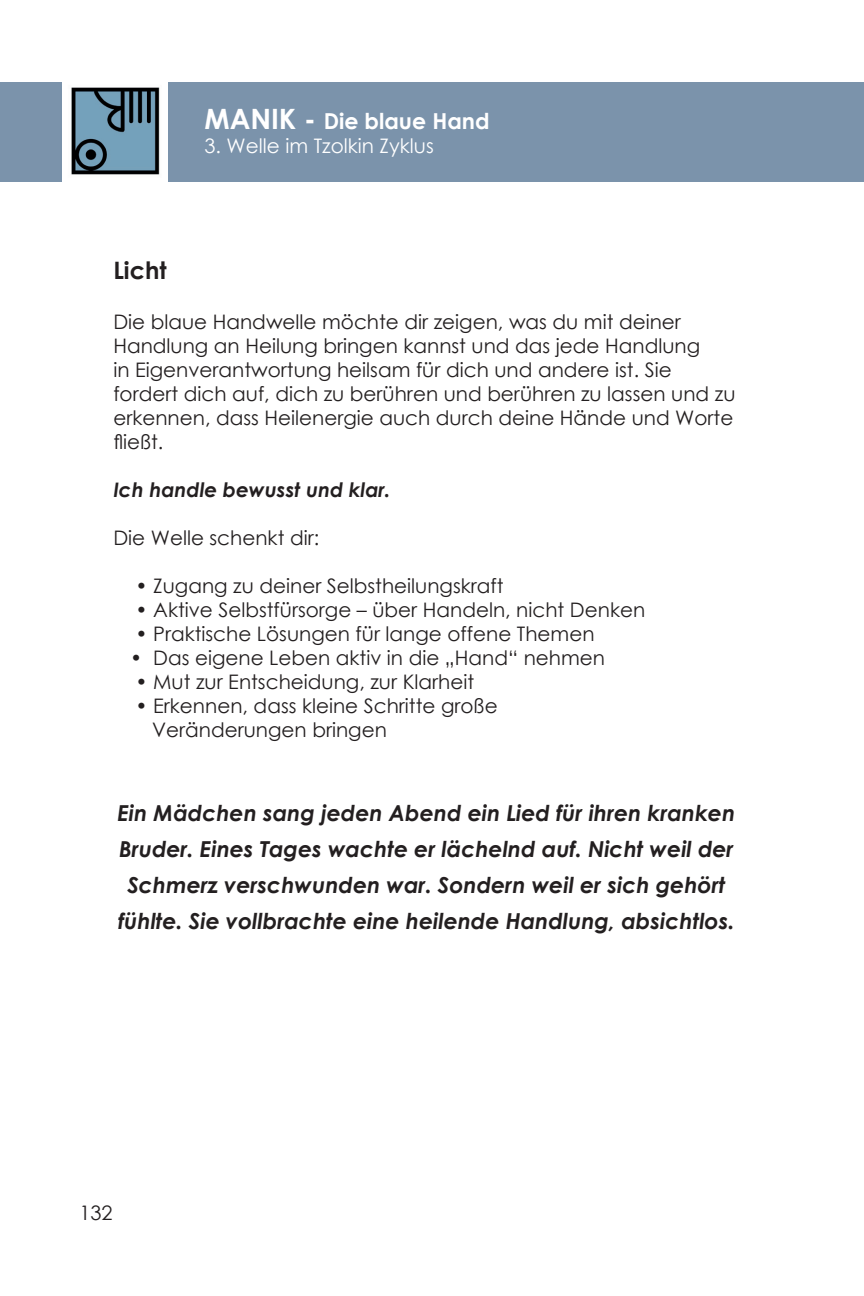
<style>
.page{position:relative;width:864px;height:1296px;background:#fff}
.page>*{position:absolute;margin:0;border:0;box-sizing:border-box;transform-origin:0 0}
.t1{font:700 24px "Century Gothic";color:#231f20}
.t2{font:italic 700 22px/36px "Century Gothic";color:#231f20;text-align:center}
.t3{font:700 22px "Century Gothic";color:#fff}
.t4{font:20px/24px "Century Gothic";color:#231f20}
.t5{font:italic 700 20px "Century Gothic";color:#231f20}
.t6{font:20px "Century Gothic";color:#fff}
.s1{font-size:28px}
</style>
<div class="page">
<div style="left:0;top:82px;width:864px;height:99px;background:#7b93ab"></div>
<div style="left:63px;top:59px;width:105px;height:162px;background:#fff"></div>
<img style="left:71px;top:87px;width:89px;height:88px">
<p class="t3" style="left:204px;top:104px;width:287px"><span class="s1">MANIK -</span> Die blaue Hand</p>
<p class="t6" style="left:204px;top:131px;width:231px">3. Welle im Tzolkin Zyklus</p>
<p class="t1" style="left:113px;top:252px;width:55px">Licht</p>
<p class="t4" style="left:113px;top:309px;width:624px">Die blaue Handwelle möchte dir zeigen, was du mit deiner Handlung an Heilung bringen kannst und das jede Handlung<br>in Eigenverantwortung heilsam für dich und andere ist. Sie fordert dich auf, dich zu berühren und berühren zu lassen und zu erkennen, dass Heilenergie auch durch deine Hände und Worte fließt.</p>
<p class="t5" style="left:113px;top:475px;width:279px">Ich handle bewusst und klar.</p>
<p class="t4" style="left:113px;top:525px;width:207px">Die Welle schenkt dir:</p>
<p class="t4" style="left:136px;top:573px;width:370px">• Zugang zu deiner Selbstheilungskraft</p>
<p class="t4" style="left:136px;top:597px;width:511px">• Aktive Selbstfürsorge – über Handeln, nicht Denken</p>
<p class="t4" style="left:136px;top:621px;width:461px">• Praktische Lösungen für lange offene Themen</p>
<p class="t4" style="left:130px;top:645px;width:477px">• Das eigene Leben aktiv in die „Hand“ nehmen</p>
<p class="t4" style="left:136px;top:669px;width:340px">• Mut zur Entscheidung, zur Klarheit</p>
<p class="t4" style="left:152px;top:693px;width:347px;text-indent:-17px">• Erkennen, dass kleine Schritte große<br>Veränderungen bringen</p>
<p class="t2" style="left:117px;top:794px;width:619px">Ein Mädchen sang jeden Abend ein Lied für ihren kranken Bruder. Eines Tages wachte er lächelnd auf. Nicht weil der Schmerz verschwunden war. Sondern weil er sich gehört fühlte. Sie vollbrachte eine heilende Handlung, absichtlos.</p>
<p class="t4" style="left:79px;top:1200px;width:35px">132</p>
</div>
